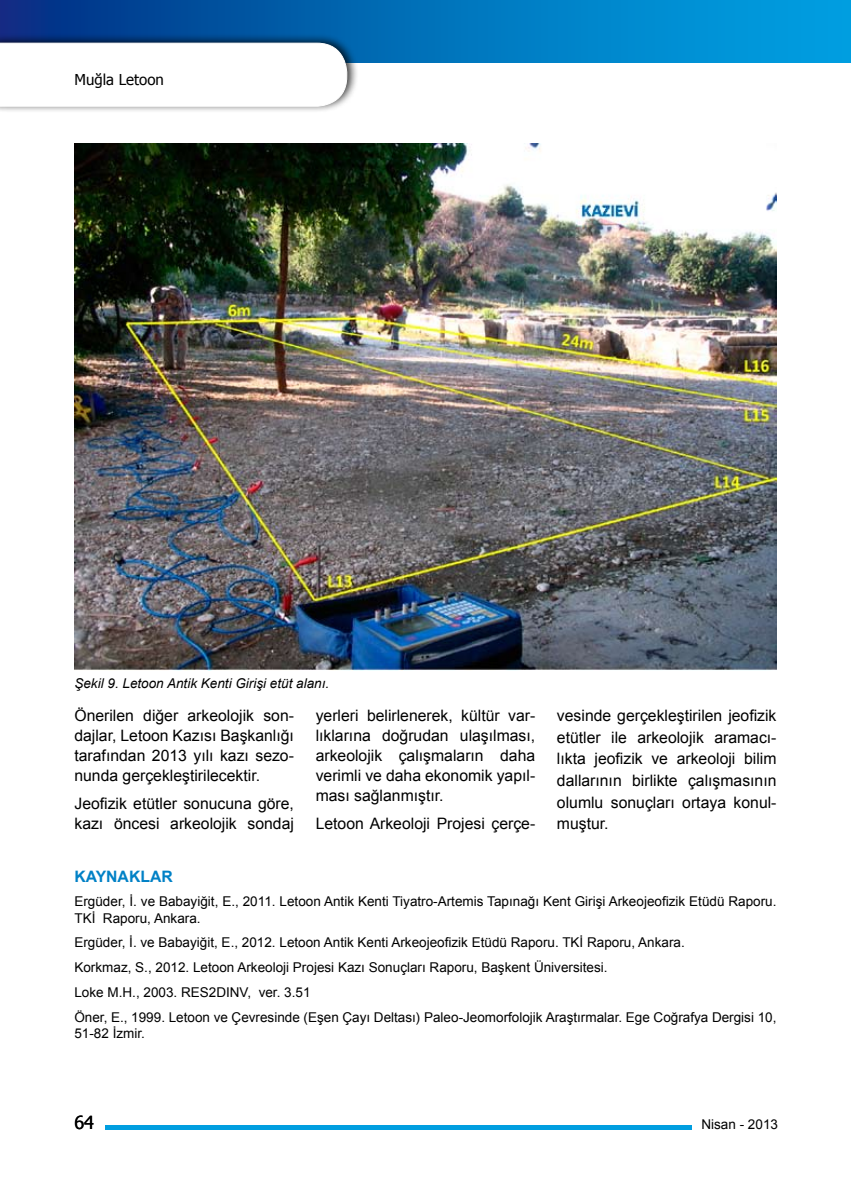
<style>
.page{position:relative;width:851px;height:1191px;background:#fff}
.page>*{position:absolute;margin:0;border:0;box-sizing:border-box;transform-origin:0 0}
.t1{font:18px "Tahoma";color:#000}
.t2{font:15.75px/20px "Arial";color:#000;text-align:justify}
.t3{font:700 15.75px "Arial";color:#0081c6}
.t4{font:15px "Tahoma";color:#000}
.t5{font:13.5px/24.8px "Arial";color:#000}
.t6{font:italic 13.5px "Arial";color:#000}
</style>
<div class="page">
<div style="left:1px;top:0;width:849px;height:62px;background:linear-gradient(to right,#033285,#00a8e7)"></div>
<div style="left:0;top:33px;width:365px;height:87px;background:#000;opacity:.75"></div>
<svg style="left:0;top:43px;width:347px;height:64px"></svg>
<img style="left:74px;top:143px;width:702px;height:527px">
<hr style="left:105px;top:1125px;width:586px;height:4px;background:#009ee0">
<p class="t4" style="left:75px;top:70px;width:91px">Muğla Letoon</p>
<p class="t6" style="left:74px;top:676px;width:256px">Şekil 9. Letoon Antik Kenti Girişi etüt alanı.</p>
<p class="t2" style="left:74px;top:705px;width:221px">Önerilen diğer arkeolojik son&shy;dajlar, Letoon Kazısı Başkanlığı tarafından 2013 yılı kazı sezo&shy;nunda gerçekleştirilecektir.</p>
<p class="t2" style="left:74px;top:794px;width:222px">Jeofizik etütler sonucuna göre, kazı öncesi arkeolojik sondaj</p>
<p class="t2" style="left:315px;top:705px;width:221px">yerleri belirlenerek, kültür var&shy;lıklarına doğrudan ulaşılması, arkeolojik çalışmaların daha verimli ve daha ekonomik yapıl&shy;ması sağlanmıştır.</p>
<p class="t2" style="left:315px;top:814px;width:221px">Letoon Arkeoloji Projesi çerçe-</p>
<p class="t2" style="left:557px;top:705px;width:221px;line-height:21.6px">vesinde gerçekleştirilen jeofizik etütler ile arkeolojik aramacı&shy;lıkta jeofizik ve arkeoloji bilim dallarının birlikte çalışmasının olumlu sonuçları ortaya konul&shy;muştur.</p>
<p class="t3" style="left:74px;top:867px;width:100px">KAYNAKLAR</p>
<p class="t5" style="left:74px;top:893px;width:703px;line-height:16.2px">Ergüder, İ. ve Babayiğit, E., 2011. Letoon Antik Kenti Tiyatro-Artemis Tapınağı Kent Girişi Arkeojeofizik Etüdü Raporu.<br>TKİ Raporu, Ankara.</p>
<p class="t5" style="left:74px;top:930px;width:703px">Ergüder, İ. ve Babayiğit, E., 2012. Letoon Antik Kenti Arkeojeofizik Etüdü Raporu. TKİ Raporu, Ankara.<br>Korkmaz, S., 2012. Letoon Arkeoloji Projesi Kazı Sonuçları Raporu, Başkent Üniversitesi.<br>Loke M.H., 2003. RES2DINV, ver. 3.51<br>Öner, E., 1999. Letoon ve Çevresinde (Eşen Çayı Deltası) Paleo-Jeomorfolojik Araştırmalar. Ege Coğrafya Dergisi 10,</p>
<p class="t5" style="left:74px;top:1020px;width:72px">51-82 İzmir.</p>
<p class="t1" style="left:74px;top:1109px;width:21px">64</p>
<p class="t5" style="left:701px;top:1112px;width:78px">Nisan - 2013</p>
</div>
